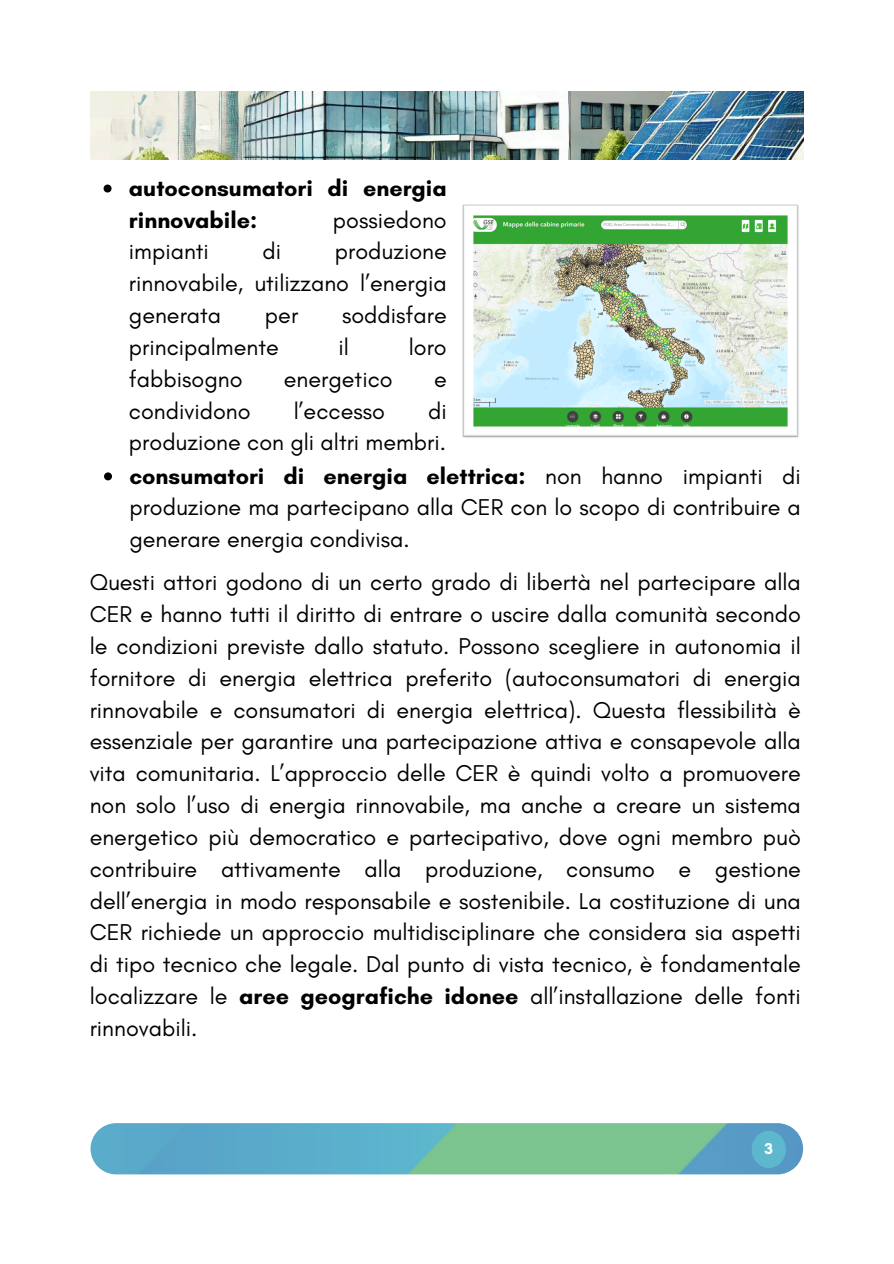
<style>
.page{position:relative;width:894px;height:1264px;background:#fff}
.page>*{position:absolute;margin:0;border:0;box-sizing:border-box;transform-origin:0 0}
.t1{font:23.4px/31.8px "Glacial Indifference";color:#000;text-align:justify}
.t2{font:700 23.4px/31.8px "Glacial Indifference";color:#000}
.t3{font:700 16.05px "Glacial Indifference";color:#fff}
.s1{font-weight:700}
</style>
<div class="page">
<img style="left:90px;top:91px;width:713px;height:69px">
<img style="left:462px;top:204px;width:337px;height:234px">
<svg style="left:104px;top:472px;width:8px;height:8px"></svg>
<img style="left:90px;top:1123px;width:712px;height:51px;border-radius:26px">
<div style="left:751px;top:1130px;width:34px;height:38px;background:#5db8cd;border-radius:50%"></div>
<svg style="left:103px;top:184px;width:8px;height:8px"></svg>
<p class="t2" style="left:129px;top:172px;width:319px">autoconsumatori di energia rinnovabile:</p>
<p class="t1" style="left:333px;top:203px;width:115px">possiedono</p>
<p class="t1" style="left:129px;top:235px;width:319px;text-indent:206px">produzione rinnovabile, utilizzano l’energia generata</p>
<p class="t1" style="left:129px;top:235px;width:81px">impianti</p>
<p class="t1" style="left:262px;top:235px;width:20px">di</p>
<p class="t1" style="left:265px;top:299px;width:35px">per</p>
<p class="t1" style="left:342px;top:299px;width:106px">soddisfare</p>
<p class="t1" style="left:129px;top:331px;width:151px">principalmente</p>
<p class="t1" style="left:338px;top:331px;width:12px">il</p>
<p class="t1" style="left:408px;top:331px;width:40px">loro</p>
<p class="t1" style="left:129px;top:362px;width:115px">fabbisogno</p>
<p class="t1" style="left:284px;top:362px;width:110px">energetico</p>
<p class="t1" style="left:434px;top:362px;width:14px">e</p>
<p class="t1" style="left:129px;top:394px;width:123px">condividono</p>
<p class="t1" style="left:293px;top:394px;width:93px">l’eccesso</p>
<p class="t1" style="left:129px;top:394px;width:319px;text-align:right">di<br>produzione con gli altri membri.</p>
<p class="t1" style="left:129px;top:459px;width:672px"><span class="s1">consumatori di energia elettrica:</span> non hanno impianti di produzione ma partecipano alla CER con lo scopo di contribuire a generare energia condivisa.</p>
<p class="t1" style="left:90px;top:566px;width:712px">Questi attori godono di un certo grado di libertà nel partecipare alla CER e hanno tutti il diritto di entrare o uscire dalla comunità secondo le condizioni previste dallo statuto. Possono scegliere in autonomia il fornitore di energia elettrica preferito (autoconsumatori di energia rinnovabile e consumatori di energia elettrica). Questa flessibilità è essenziale per garantire una partecipazione attiva e consapevole alla vita comunitaria. L’approccio delle CER è quindi volto a promuovere non solo l’uso di energia rinnovabile, ma anche a creare un sistema energetico più democratico e partecipativo, dove ogni membro può contribuire attivamente alla produzione, consumo e gestione dell’energia in modo responsabile e sostenibile. La costituzione di una CER richiede un approccio multidisciplinare che considera sia aspetti di tipo tecnico che legale. Dal punto di vista tecnico, è fondamentale localizzare le <span class="s1">aree geografiche idonee</span> all’installazione delle fonti rinnovabili.</p>
<p class="t3" style="left:764px;top:1138px;width:10px">3</p>
</div>
